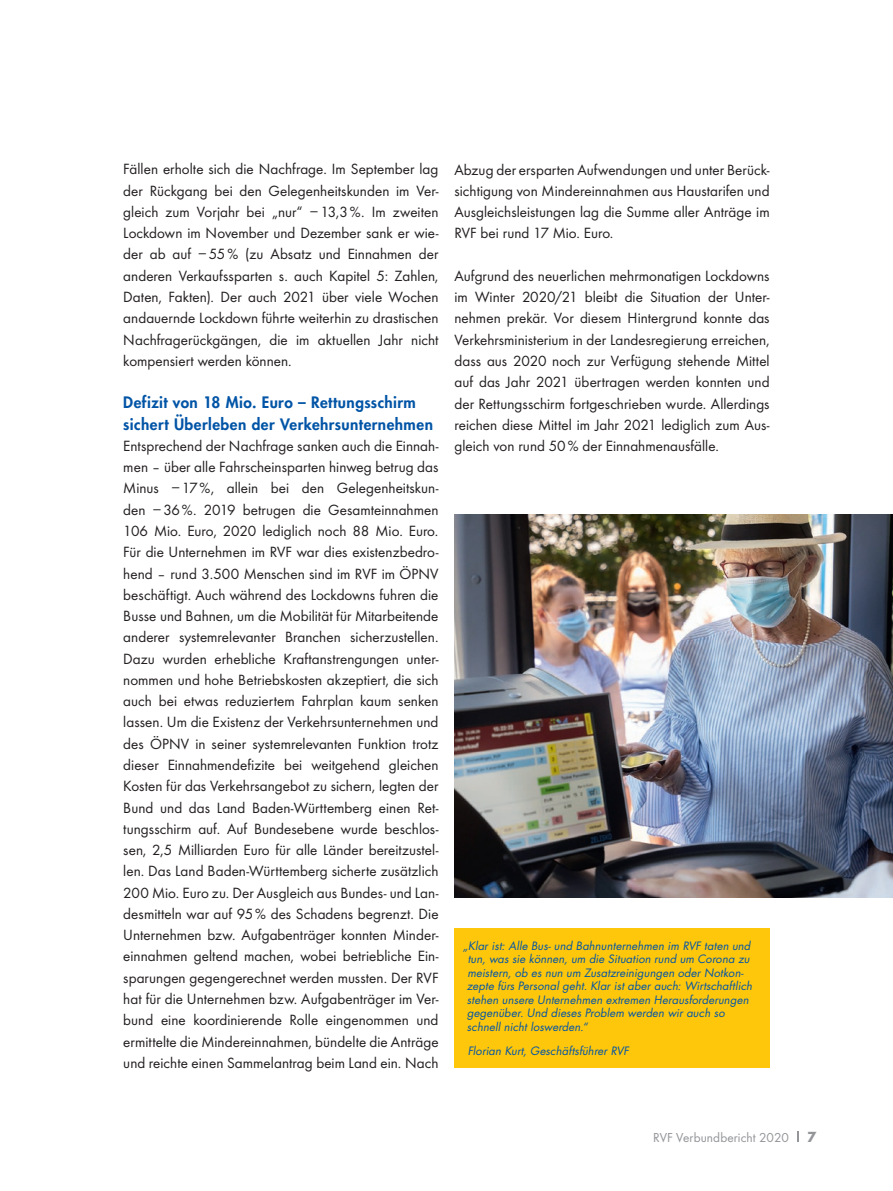
<style>
.page{position:relative;width:893px;height:1191px;background:#fff}
.page>*{position:absolute;margin:0;border:0;box-sizing:border-box;transform-origin:0 0}
.t1{font:15.3px/21.3px "Futura Boo";letter-spacing:.005em;color:#231f20;text-align:justify}
.t2{font:800 15.3px/21.3px "Futura";letter-spacing:.03em;color:#0154a6}
.t3{font:13.5px "Futura Boo";letter-spacing:.01em;color:#939598}
.t4{font:700 13.5px "Futura";color:#939598}
.t5{font:italic 11.25px/13.5px "Futura";letter-spacing:.01em;color:#0154a6}
</style>
<div class="page">
<img style="left:454px;top:514px;width:439px;height:383px">
<div style="left:454px;top:928px;width:316px;height:139px;background:#fec70c"></div>
<p class="t1" style="left:123px;top:158px;width:317px">Fällen erholte sich die Nachfrage. Im September lag der Rückgang bei den Gelegenheitskunden im Ver&shy;gleich zum Vorjahr bei „nur“ − 13,3%. Im zweiten Lockdown im November und Dezember sank er wie&shy;der ab auf − 55% (zu Absatz und Einnahmen der anderen Verkaufssparten s. auch Kapitel 5: Zahlen, Daten, Fakten). Der auch 2021 über viele Wochen andauernde Lockdown führte weiterhin zu drastischen Nachfragerückgängen, die im aktuellen Jahr nicht kompensiert werden können.</p>
<p class="t2" style="left:123px;top:392px;width:311px">Defizit von 18 Mio. Euro – Rettungsschirm sichert Überleben der Verkehrsunternehmen</p>
<p class="t1" style="left:123px;top:435px;width:317px">Entsprechend der Nachfrage sanken auch die Einnah&shy;men – über alle Fahrscheinsparten hinweg betrug das Minus − 17%, allein bei den Gelegenheitskun&shy;den − 36%. 2019 betrugen die Gesamteinnahmen 106 Mio. Euro, 2020 lediglich noch 88 Mio. Euro.<br>Für die Unternehmen im RVF war dies existenzbedro&shy;hend – rund 3.500 Menschen sind im RVF im ÖPNV beschäftigt. Auch während des Lockdowns fuhren die Busse und Bahnen, um die Mobilität für Mitarbeitende anderer systemrelevanter Branchen sicherzustellen.<br>Dazu wurden erhebliche Kraftanstrengungen unter&shy;nommen und hohe Betriebskosten akzeptiert, die sich auch bei etwas reduziertem Fahrplan kaum senken lassen. Um die Existenz der Verkehrsunternehmen und des ÖPNV in seiner systemrelevanten Funktion trotz dieser Einnahmendefizite bei weitgehend gleichen Kosten für das Verkehrsangebot zu sichern, legten der Bund und das Land Baden-Württemberg einen Ret&shy;tungsschirm auf. Auf Bundesebene wurde beschlos&shy;sen, 2,5 Milliarden Euro für alle Länder bereitzustel&shy;len. Das Land Baden-Württemberg sicherte zusätzlich 200 Mio. Euro zu. Der Ausgleich aus Bundes- und Lan&shy;desmitteln war auf 95% des Schadens begrenzt. Die Unternehmen bzw. Aufgabenträger konnten Minder&shy;einnahmen geltend machen, wobei betriebliche Ein&shy;sparungen gegengerechnet werden mussten. Der RVF hat für die Unternehmen bzw. Aufgabenträger im Ver&shy;bund eine koordinierende Rolle eingenommen und ermittelte die Mindereinnahmen, bündelte die Anträge und reichte einen Sammelantrag beim Land ein. Nach</p>
<p class="t1" style="left:454px;top:159px;width:317px">Abzug der ersparten Aufwendungen und unter Berück&shy;sichtigung von Mindereinnahmen aus Haustarifen und Ausgleichsleistungen lag die Summe aller Anträge im RVF bei rund 17 Mio. Euro.</p>
<p class="t1" style="left:454px;top:265px;width:317px">Aufgrund des neuerlichen mehrmonatigen Lockdowns im Winter 2020/21 bleibt die Situation der Unter&shy;nehmen prekär. Vor diesem Hintergrund konnte das Verkehrsministerium in der Landesregierung erreichen, dass aus 2020 noch zur Verfügung stehende Mittel auf das Jahr 2021 übertragen werden konnten und der Rettungsschirm fortgeschrieben wurde. Allerdings reichen diese Mittel im Jahr 2021 lediglich zum Aus&shy;gleich von rund 50% der Einnahmenausfälle.</p>
<p class="t5" style="left:467px;top:938px;width:287px;text-indent:-4px">„Klar ist: Alle Bus- und Bahnunternehmen im RVF taten und tun, was sie können, um die Situation rund um Corona zu meistern, ob es nun um Zusatzreinigungen oder Notkon&shy;zepte fürs Personal geht. Klar ist aber auch: Wirtschaftlich stehen unsere Unternehmen extremen Herausforderungen gegenüber. Und dieses Problem werden wir auch so schnell nicht loswerden.“</p>
<p class="t5" style="left:468px;top:1043px;width:163px">Florian Kurt, Geschäftsführer RVF</p>
<p class="t3" style="left:653px;top:1129px;width:137px">RVF Verbundbericht 2020</p>
<p class="t4" style="left:807px;top:1127px;width:11px">7</p>
</div>
